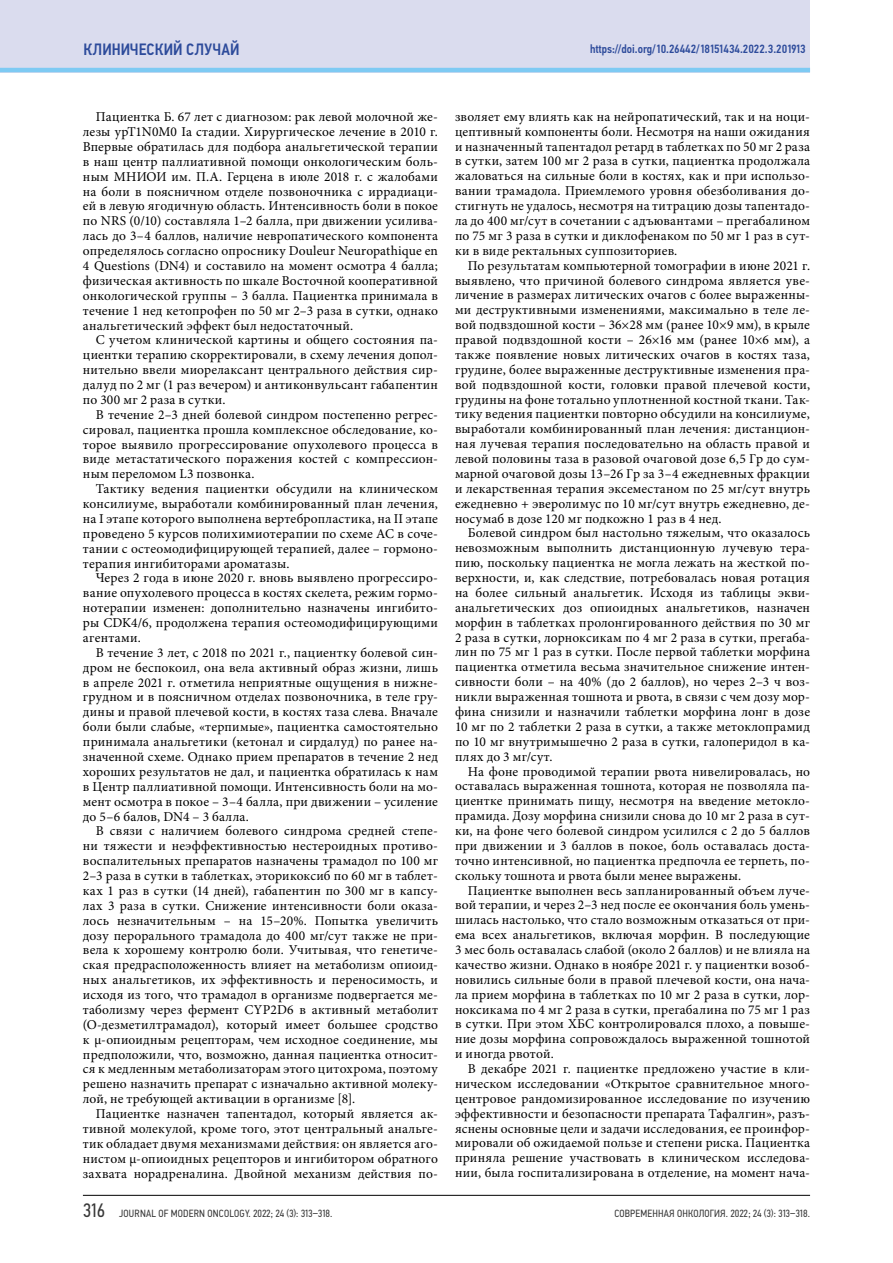
<style>
.page{position:relative;width:893px;height:1263px;background:#fff}
.page>*{position:absolute;margin:0;border:0;box-sizing:border-box;transform-origin:0 0}
.t1{font:500 16.5px "Eco Vector Cond";color:#2d4b9b}
.t2{font:13.5px/14.9px "Minion Pro";letter-spacing:.015em;color:#000;text-align:justify}
.t3{font:500 12px "Eco Vector Cond";letter-spacing:-.005em;color:#2d4b9b}
.t4{font:10.5px "Eco Vector Cond";letter-spacing:.02em;color:#383838}
.s1{font-size:19.5px}
</style>
<div class="page">
<div style="left:0;top:0;width:810px;height:72px;background:#dadcee"></div>
<hr style="left:0;top:68px;width:810px;height:4px;background:#7ecaf3">
<hr style="left:83px;top:1195px;width:727px;height:1px;background:#000">
<p class="t1" style="left:83px;top:40px;width:20px">Клинический</p>
<p class="t1" style="left:186px;top:40px;width:10px">случай</p>
<p class="t3" style="left:590px;top:42px;width:217px">https://doi.org/10.26442/18151434.2022.3.201913</p>
<p class="t2" style="left:83px;top:110px;width:357px;text-indent:13px">Пациентка Б. 67 лет с диагнозом: рак левой молочной же&shy;лезы ypT1N0M0 Iа стадии. Хирургическое лечение в 2010 г.<br>Впервые обратилась для подбора анальгетической терапии в наш центр паллиативной помощи онкологическим боль&shy;ным МНИОИ им. П.А. Герцена в июле 2018 г. с жалобами на боли в поясничном отделе позвоночника с иррадиаци&shy;ей в левую ягодичную область. Интенсивность боли в покое по NRS (0/10) составляла 1–2 балла, при движении усилива&shy;лась до 3–4 баллов, наличие невропатического компонента определялось согласно опроснику Douleur Neuropathique en 4 Questions (DN4) и составило на момент осмотра 4 балла; физическая активность по шкале Восточной кооперативной онкологической группы – 3 балла. Пациентка принимала в течение 1 нед кетопрофен по 50 мг 2–3 раза в сутки, однако анальгетический эффект был недостаточный.</p>
<p class="t2" style="left:83px;top:333px;width:357px;text-indent:13px">С учетом клинической картины и общего состояния па&shy;циентки терапию скорректировали, в схему лечения допол&shy;нительно ввели миорелаксант центрального действия сир&shy;далуд по 2 мг (1 раз вечером) и антиконвульсант габапентин по 300 мг 2 раза в сутки.</p>
<p class="t2" style="left:83px;top:408px;width:357px;text-indent:13px">В течение 2–3 дней болевой синдром постепенно регрес&shy;сировал, пациентка прошла комплексное обследование, ко&shy;торое выявило прогрессирование опухолевого процесса в виде метастатического поражения костей с компрессион&shy;ным переломом L3 позвонка.</p>
<p class="t2" style="left:83px;top:482px;width:357px;text-indent:13px">Тактику ведения пациентки обсудили на клиническом консилиуме, выработали комбинированный план лечения, на I этапе которого выполнена вертебропластика, на II этапе проведено 5 курсов полихимиотерапии по схеме АС в соче&shy;тании с остеомодифицирующей терапией, далее – гормоно&shy;терапия ингибиторами ароматазы.</p>
<p class="t2" style="left:83px;top:571px;width:357px;text-indent:13px">Через 2 года в июне 2020 г. вновь выявлено прогрессиро&shy;вание опухолевого процесса в костях скелета, режим гормо&shy;нотерапии изменен: дополнительно назначены ингибито&shy;ры CDK4/6, продолжена терапия остеомодифицирующими агентами.</p>
<p class="t2" style="left:83px;top:646px;width:357px;text-indent:13px">В течение 3 лет, с 2018 по 2021 г., пациентку болевой син&shy;дром не беспокоил, она вела активный образ жизни, лишь в апреле 2021 г. отметила неприятные ощущения в нижне&shy;грудном и в поясничном отделах позвоночника, в теле гру&shy;дины и правой плечевой кости, в костях таза слева. Вначале боли были слабые, «терпимые», пациентка самостоятельно принимала анальгетики (кетонал и сирдалуд) по ранее на&shy;значенной схеме. Однако прием препаратов в течение 2 нед хороших результатов не дал, и пациентка обратилась к нам в Центр паллиативной помощи. Интенсивность боли на мо&shy;мент осмотра в покое – 3–4 балла, при движении – усиление до 5–6 балов, DN4 – 3 балла.</p>
<p class="t2" style="left:83px;top:824px;width:357px;text-indent:13px">В связи с наличием болевого синдрома средней степе&shy;ни тяжести и неэффективностью нестероидных противо&shy;воспалительных препаратов назначены трамадол по 100 мг 2–3 раза в сутки в таблетках, эторикоксиб по 60 мг в таблет&shy;ках 1 раз в сутки (14 дней), габапентин по 300 мг в капсу&shy;лах 3 раза в сутки. Снижение интенсивности боли оказа&shy;лось незначительным – на 15–20%. Попытка увеличить дозу перорального трамадола до 400 мг/сут также не при&shy;вела к хорошему контролю боли. Учитывая, что генетиче&shy;ская предрасположенность влияет на метаболизм опиоид&shy;ных анальгетиков, их эффективность и переносимость, и исходя из того, что трамадол в организме подвергается ме&shy;таболизму через фермент CYP2D6 в активный метаболит (О-дезметилтрамадол), который имеет большее сродство к μ-опиоидным рецепторам, чем исходное соединение, мы предположили, что, возможно, данная пациентка относит&shy;ся к медленным метаболизаторам этого цитохрома, поэтому решено назначить препарат с изначально активной молеку&shy;лой, не требующей активации в организме [8].</p>
<p class="t2" style="left:83px;top:1107px;width:357px;text-indent:13px">Пациентке назначен тапентадол, который является ак&shy;тивной молекулой, кроме того, этот центральный анальге&shy;тик обладает двумя механизмами действия: он является аго&shy;нистом µ-опиоидных рецепторов и ингибитором обратного захвата норадреналина. Двойной механизм действия по-</p>
<p class="t2" style="left:455px;top:110px;width:357px">зволяет ему влиять как на нейропатический, так и на ноци&shy;цептивный компоненты боли. Несмотря на наши ожидания и назначенный тапентадол ретард в таблетках по 50 мг 2 раза в сутки, затем 100 мг 2 раза в сутки, пациентка продолжала жаловаться на сильные боли в костях, как и при использо&shy;вании трамадола. Приемлемого уровня обезболивания до&shy;стигнуть не удалось, несмотря на титрацию дозы тапентадо&shy;ла до 400 мг/сут в сочетании с адъювантами – прегабалином по 75 мг 3 раза в сутки и диклофенаком по 50 мг 1 раз в сут&shy;ки в виде ректальных суппозиториев.</p>
<p class="t2" style="left:455px;top:258px;width:357px;text-indent:13px">По результатам компьютерной томографии в июне 2021 г. выявлено, что причиной болевого синдрома является уве&shy;личение в размерах литических очагов с более выраженны&shy;ми деструктивными изменениями, максимально в теле ле&shy;вой подвздошной кости – 36×28 мм (ранее 10×9 мм), в крыле правой подвздошной кости – 26×16 мм (ранее 10×6 мм), а также появление новых литических очагов в костях таза, грудине, более выраженные деструктивные изменения пра&shy;вой подвздошной кости, головки правой плечевой кости, грудины на фоне тотально уплотненной костной ткани. Так&shy;тику ведения пациентки повторно обсудили на консилиуме, выработали комбинированный план лечения: дистанцион&shy;ная лучевая терапия последовательно на область правой и левой половины таза в разовой очаговой дозе 6,5 Гр до сум&shy;марной очаговой дозы 13–26 Гр за 3–4 ежедневных фракции и лекарственная терапия эксеместаном по 25 мг/сут внутрь ежедневно + эверолимус по 10 мг/сут внутрь ежедневно, де&shy;носумаб в дозе 120 мг подкожно 1 раз в 4 нед.</p>
<p class="t2" style="left:455px;top:526px;width:357px;text-indent:13px">Болевой синдром был настольно тяжелым, что оказалось невозможным выполнить дистанционную лучевую тера&shy;пию, поскольку пациентка не могла лежать на жесткой по&shy;верхности, и, как следствие, потребовалась новая ротация на более сильный анальгетик. Исходя из таблицы экви&shy;анальгетических доз опиоидных анальгетиков, назначен морфин в таблетках пролонгированного действия по 30 мг 2 раза в сутки, лорноксикам по 4 мг 2 раза в сутки, прегаба&shy;лин по 75 мг 1 раз в сутки. После первой таблетки морфина пациентка отметила весьма значительное снижение интен&shy;сивности боли – на 40% (до 2 баллов), но через 2–3 ч воз&shy;никли выраженная тошнота и рвота, в связи с чем дозу мор&shy;фина снизили и назначили таблетки морфина лонг в дозе 10 мг по 2 таблетки 2 раза в сутки, а также метоклопрамид по 10 мг внутримышечно 2 раза в сутки, галоперидол в ка&shy;плях до 3 мг/сут.</p>
<p class="t2" style="left:455px;top:764px;width:357px;text-indent:13px">На фоне проводимой терапии рвота нивелировалась, но оставалась выраженная тошнота, которая не позволяла па&shy;циентке принимать пищу, несмотря на введение метокло&shy;прамида. Дозу морфина снизили снова до 10 мг 2 раза в сут&shy;ки, на фоне чего болевой синдром усилился с 2 до 5 баллов при движении и 3 баллов в покое, боль оставалась доста&shy;точно интенсивной, но пациентка предпочла ее терпеть, по&shy;скольку тошнота и рвота были менее выражены.</p>
<p class="t2" style="left:455px;top:883px;width:357px;text-indent:13px">Пациентке выполнен весь запланированный объем луче&shy;вой терапии, и через 2–3 нед после ее окончания боль умень&shy;шилась настолько, что стало возможным отказаться от при&shy;ема всех анальгетиков, включая морфин. В последующие 3 мес боль оставалась слабой (около 2 баллов) и не влияла на качество жизни. Однако в ноябре 2021 г. у пациентки возоб&shy;новились сильные боли в правой плечевой кости, она нача&shy;ла прием морфина в таблетках по 10 мг 2 раза в сутки, лор&shy;ноксикама по 4 мг 2 раза в сутки, прегабалина по 75 мг 1 раз в сутки. При этом ХБС контролировался плохо, а повыше&shy;ние дозы морфина сопровождалось выраженной тошнотой и иногда рвотой.</p>
<p class="t2" style="left:455px;top:1062px;width:357px;text-indent:13px">В декабре 2021 г. пациентке предложено участие в кли&shy;ническом исследовании «Открытое сравнительное много&shy;центровое рандомизированное исследование по изучению эффективности и безопасности препарата Тафалгин», разъ&shy;яснены основные цели и задачи исследования, ее проинфор&shy;мировали об ожидаемой пользе и степени риска. Пациентка приняла решение участвовать в клиническом исследова&shy;нии, была госпитализирована в отделение, на момент нача-</p>
<p class="t4" style="left:83px;top:1208px;width:251px"><span class="s1">316</span> JOURNAL OF MODERN ONCOLOGY. 2022; 24 (3): 313–318.</p>
<p class="t4" style="left:615px;top:1208px;width:197px">СОВРЕМЕННАЯ ОНКОЛОГИЯ. 2022; 24 (3): 313–318.</p>
</div>
